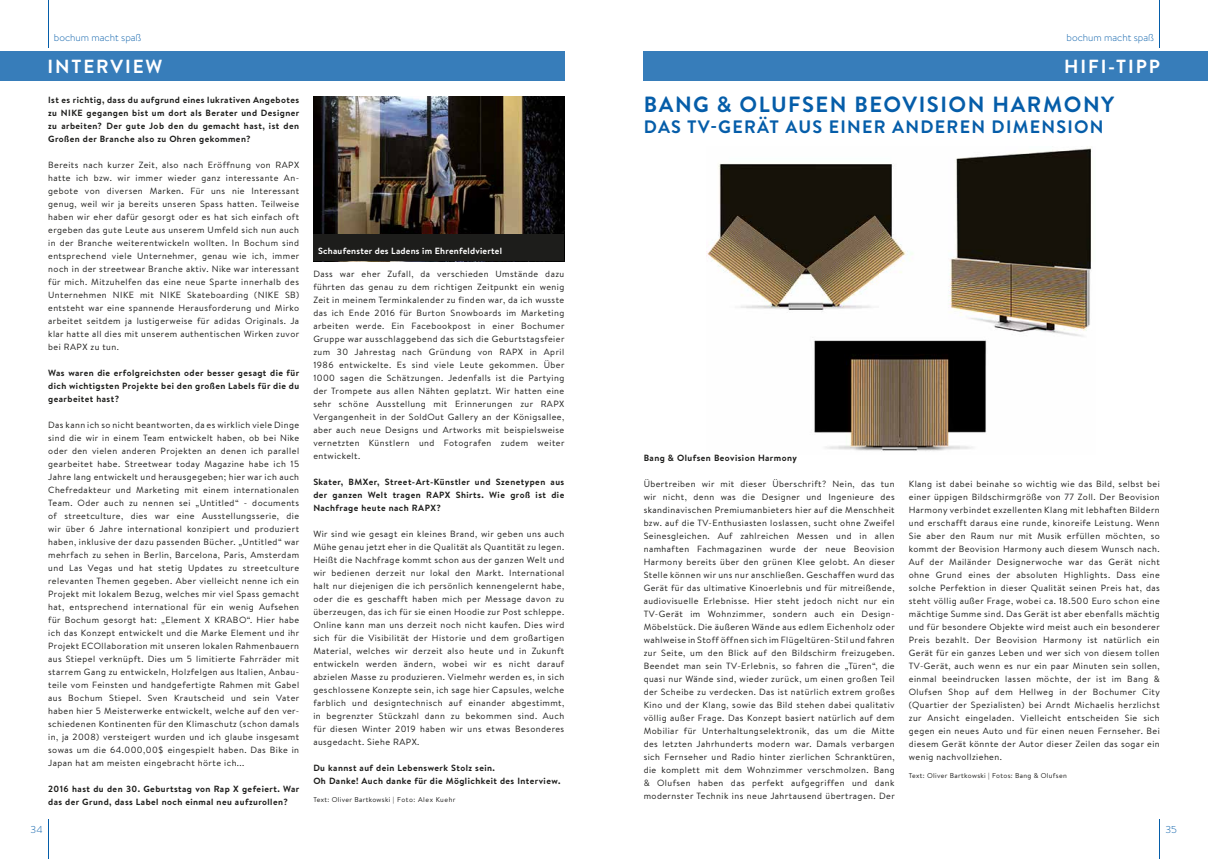
<style>
.page{position:relative;width:1208px;height:859px;background:#fff}
.page>*{position:absolute;margin:0;border:0;box-sizing:border-box;transform-origin:0 0}
.t1{font:700 22px "Brandon Text";letter-spacing:.07em;color:#055da9}
.t2{font:700 19px "Brandon Text";letter-spacing:.1em;color:#fff}
.t3{font:700 18px "Brandon Text";letter-spacing:.07em;color:#055da9}
.t4{font:300 10px "Brandon Text";color:#055da9}
.t5{font:9px/13px "Brandon Text";letter-spacing:.05em;color:#1d1d1b;text-align:justify}
.t6{font:700 9px/13px "Brandon Text";letter-spacing:.05em;color:#1d1d1b;text-align:justify}
.t7{font:700 9px "Brandon Text";letter-spacing:.025em;color:#fff}
.t8{font:7px "Brandon Text";letter-spacing:.05em;color:#1d1d1b}
</style>
<div class="page">
<img style="left:313px;top:97px;width:251px;height:137px">
<img style="left:706px;top:147px;width:385px;height:304px">
<div style="left:643px;top:52px;width:565px;height:29px;background:#377dba"></div>
<div style="left:313px;top:234px;width:251px;height:27px;background:#1d1d1b"></div>
<div style="left:0;top:52px;width:564px;height:29px;background:#377dba"></div>
<hr style="left:48px;top:819px;width:1px;height:40px;background:#055da9">
<hr style="left:1159px;top:819px;width:1px;height:40px;background:#055da9">
<hr style="left:48px;top:0;width:1px;height:48px;background:#055da9">
<hr style="left:1159px;top:0;width:1px;height:48px;background:#055da9">
<p class="t4" style="left:54px;top:30px;width:89px">bochum macht spaß</p>
<p class="t4" style="left:1066px;top:30px;width:89px">bochum macht spaß</p>
<h2 class="t2" style="left:47px;top:53px;width:116px">INTERVIEW</h2>
<p class="t6" style="left:48px;top:93px;width:253px">Ist es richtig, dass du aufgrund eines lukrativen Angebotes zu NIKE gegangen bist um dort als Berater und Designer zu arbeiten? Der gute Job den du gemacht hast, ist den Großen der Branche also zu Ohren gekommen?</p>
<p class="t5" style="left:48px;top:158px;width:253px">Bereits nach kurzer Zeit, also nach Eröffnung von RAPX hatte ich bzw. wir immer wieder ganz interessante An&shy;gebote von diversen Marken. Für uns nie Interessant genug, weil wir ja bereits unseren Spass hatten. Teilweise haben wir eher dafür gesorgt oder es hat sich einfach oft ergeben das gute Leute aus unserem Umfeld sich nun auch in der Branche weiterentwickeln wollten. In Bochum sind entsprechend viele Unternehmer, genau wie ich, immer noch in der streetwear Branche aktiv. Nike war interessant für mich. Mitzuhelfen das eine neue Sparte innerhalb des Unternehmen NIKE mit NIKE Skateboarding (NIKE SB) entsteht war eine spannende Herausforderung und Mirko arbeitet seitdem ja lustigerweise für adidas Originals. Ja klar hatte all dies mit unserem authentischen Wirken zuvor bei RAPX zu tun.</p>
<p class="t6" style="left:48px;top:366px;width:253px">Was waren die erfolgreichsten oder besser gesagt die für dich wichtigsten Projekte bei den großen Labels für die du gearbeitet hast?</p>
<p class="t5" style="left:48px;top:418px;width:253px">Das kann ich so nicht beantworten, da es wirklich viele Dinge sind die wir in einem Team entwickelt haben, ob bei Nike oder den vielen anderen Projekten an denen ich parallel gearbeitet habe. Streetwear today Magazine habe ich 15<br>Jahre lang entwickelt und herausgegeben; hier war ich auch Chefredakteur und Marketing mit einem internationalen Team. Oder auch zu nennen sei „Untitled“ - documents of streetculture, dies war eine Ausstellungsserie, die wir über 6 Jahre international konzipiert und produziert haben, inklusive der dazu passenden Bücher. „Untitled“ war mehrfach zu sehen in Berlin, Barcelona, Paris, Amsterdam und Las Vegas und hat stetig Updates zu streetculture relevanten Themen gegeben. Aber vielleicht nenne ich ein Projekt mit lokalem Bezug, welches mir viel Spass gemacht hat, entsprechend international für ein wenig Aufsehen für Bochum gesorgt hat: „Element X KRABO“. Hier habe ich das Konzept entwickelt und die Marke Element und ihr Projekt ECOllaboration mit unseren lokalen Rahmenbauern aus Stiepel verknüpft. Dies um 5 limitierte Fahrräder mit starrem Gang zu entwickeln, Holzfelgen aus Italien, Anbau&shy;teile vom Feinsten und handgefertigte Rahmen mit Gabel aus Bochum Stiepel. Sven Krautscheid und sein Vater haben hier 5 Meisterwerke entwickelt, welche auf den ver&shy;schiedenen Kontinenten für den Klimaschutz (schon damals in, ja 2008) versteigert wurden und ich glaube insgesamt sowas um die 64.000,00$ eingespielt haben. Das Bike in Japan hat am meisten eingebracht hörte ich...</p>
<p class="t6" style="left:48px;top:782px;width:253px">2016 hast du den 30. Geburtstag von Rap X gefeiert. War das der Grund, dass Label noch einmal neu aufzurollen?</p>
<p class="t7" style="left:318px;top:244px;width:185px">Schaufenster des Ladens im Ehrenfeldviertel</p>
<p class="t5" style="left:313px;top:267px;width:253px">Dass war eher Zufall, da verschieden Umstände dazu führten das genau zu dem richtigen Zeitpunkt ein wenig Zeit in meinem Terminkalender zu finden war, da ich wusste das ich Ende 2016 für Burton Snowboards im Marketing arbeiten werde. Ein Facebookpost in einer Bochumer Gruppe war ausschlaggebend das sich die Geburtstagsfeier zum 30 Jahrestag nach Gründung von RAPX in April 1986 entwickelte. Es sind viele Leute gekommen. Über 1000 sagen die Schätzungen. Jedenfalls ist die Partying der Trompete aus allen Nähten geplatzt. Wir hatten eine sehr schöne Ausstellung mit Erinnerungen zur RAPX Vergangenheit in der SoldOut Gallery an der Königsallee, aber auch neue Designs und Artworks mit beispielsweise vernetzten Künstlern und Fotografen zudem weiter entwickelt.</p>
<p class="t6" style="left:313px;top:475px;width:252px">Skater, BMXer, Street-Art-Künstler und Szenetypen aus der ganzen Welt tragen RAPX Shirts. Wie groß ist die Nachfrage heute nach RAPX?</p>
<p class="t5" style="left:313px;top:527px;width:252px">Wir sind wie gesagt ein kleines Brand, wir geben uns auch Mühe genau jetzt eher in die Qualität als Quantität zu legen.<br>Heißt die Nachfrage kommt schon aus der ganzen Welt und wir bedienen derzeit nur lokal den Markt. International halt nur diejenigen die ich persönlich kennengelernt habe, oder die es geschafft haben mich per Message davon zu überzeugen, das ich für sie einen Hoodie zur Post schleppe.<br>Online kann man uns derzeit noch nicht kaufen. Dies wird sich für die Visibilität der Historie und dem großartigen Material, welches wir derzeit also heute und in Zukunft entwickeln werden ändern, wobei wir es nicht darauf abzielen Masse zu produzieren. Vielmehr werden es, in sich geschlossene Konzepte sein, ich sage hier Capsules, welche farblich und designtechnisch auf einander abgestimmt, in begrenzter Stückzahl dann zu bekommen sind. Auch für diesen Winter 2019 haben wir uns etwas Besonderes ausgedacht. Siehe RAPX.</p>
<p class="t6" style="left:313px;top:761px;width:249px">Du kannst auf dein Lebenswerk Stolz sein.<br>Oh Danke! Auch danke für die Möglichkeit des Interview.</p>
<p class="t8" style="left:313px;top:795px;width:144px">Text: Oliver Bartkowski | Foto: Alex Kuehr</p>
<h2 class="t2" style="left:1064px;top:53px;width:97px">HIFI-TIPP</h2>
<h1 class="t1" style="left:644px;top:89px;width:472px">BANG &amp; OLUFSEN BEOVISION HARMONY</h1>
<h3 class="t3" style="left:644px;top:114px;width:461px">DAS TV-GERÄT AUS EINER ANDEREN DIMENSION</h3>
<p class="t6" style="left:643px;top:451px;width:155px">Bang &amp; Olufsen Beovision Harmony</p>
<p class="t5" style="left:643px;top:477px;width:253px">Übertreiben wir mit dieser Überschrift? Nein, das tun wir nicht, denn was die Designer und Ingenieure des skandinavischen Premiumanbieters hier auf die Menschheit bzw. auf die TV-Enthusiasten loslassen, sucht ohne Zweifel Seinesgleichen. Auf zahlreichen Messen und in allen namhaften Fachmagazinen wurde der neue Beovision Harmony bereits über den grünen Klee gelobt. An dieser Stelle können wir uns nur anschließen. Geschaffen wurd das Gerät für das ultimative Kinoerlebnis und für mitreißende, audiovisuelle Erlebnisse. Hier steht jedoch nicht nur ein TV-Gerät im Wohnzimmer, sondern auch ein Design-Möbelstück. Die äußeren Wände aus edlem Eichenholz oder wahlweise in Stoff öffnen sich im Flügeltüren-Stil und fahren zur Seite, um den Blick auf den Bildschirm freizugeben.<br>Beendet man sein TV-Erlebnis, so fahren die „Türen“, die quasi nur Wände sind, wieder zurück, um einen großen Teil der Scheibe zu verdecken. Das ist natürlich extrem großes Kino und der Klang, sowie das Bild stehen dabei qualitativ völlig außer Frage. Das Konzept basiert natürlich auf dem Mobiliar für Unterhaltungselektronik, das um die Mitte des letzten Jahrhunderts modern war. Damals verbargen sich Fernseher und Radio hinter zierlichen Schranktüren, die komplett mit dem Wohnzimmer verschmolzen. Bang &amp; Olufsen haben das perfekt aufgegriffen und dank modernster Technik ins neue Jahrtausend übertragen. Der</p>
<p class="t5" style="left:909px;top:477px;width:253px">Klang ist dabei beinahe so wichtig wie das Bild, selbst bei einer üppigen Bildschirmgröße von 77 Zoll. Der Beovision Harmony verbindet exzellenten Klang mit lebhaften Bildern und erschafft daraus eine runde, kinoreife Leistung. Wenn Sie aber den Raum nur mit Musik erfüllen möchten, so kommt der Beovision Harmony auch diesem Wunsch nach.<br>Auf der Mailänder Designerwoche war das Gerät nicht ohne Grund eines der absoluten Highlights. Dass eine solche Perfektion in dieser Qualität seinen Preis hat, das steht völlig außer Frage, wobei ca. 18.500 Euro schon eine mächtige Summe sind. Das Gerät ist aber ebenfalls mächtig und für besondere Objekte wird meist auch ein besonderer Preis bezahlt. Der Beovision Harmony ist natürlich ein Gerät für ein ganzes Leben und wer sich von diesem tollen TV-Gerät, auch wenn es nur ein paar Minuten sein sollen, einmal beeindrucken lassen möchte, der ist im Bang &amp; Olufsen Shop auf dem Hellweg in der Bochumer City (Quartier der Spezialisten) bei Arndt Michaelis herzlichst zur Ansicht eingeladen. Vielleicht entscheiden Sie sich gegen ein neues Auto und für einen neuen Fernseher. Bei diesem Gerät könnte der Autor dieser Zeilen das sogar ein wenig nachvollziehen.</p>
<p class="t8" style="left:909px;top:771px;width:160px">Text: Oliver Bartkowski | Fotos: Bang &amp; Olufsen</p>
<p class="t4" style="left:31px;top:822px;width:13px">34</p>
<p class="t4" style="left:1165px;top:822px;width:13px">35</p>
</div>
